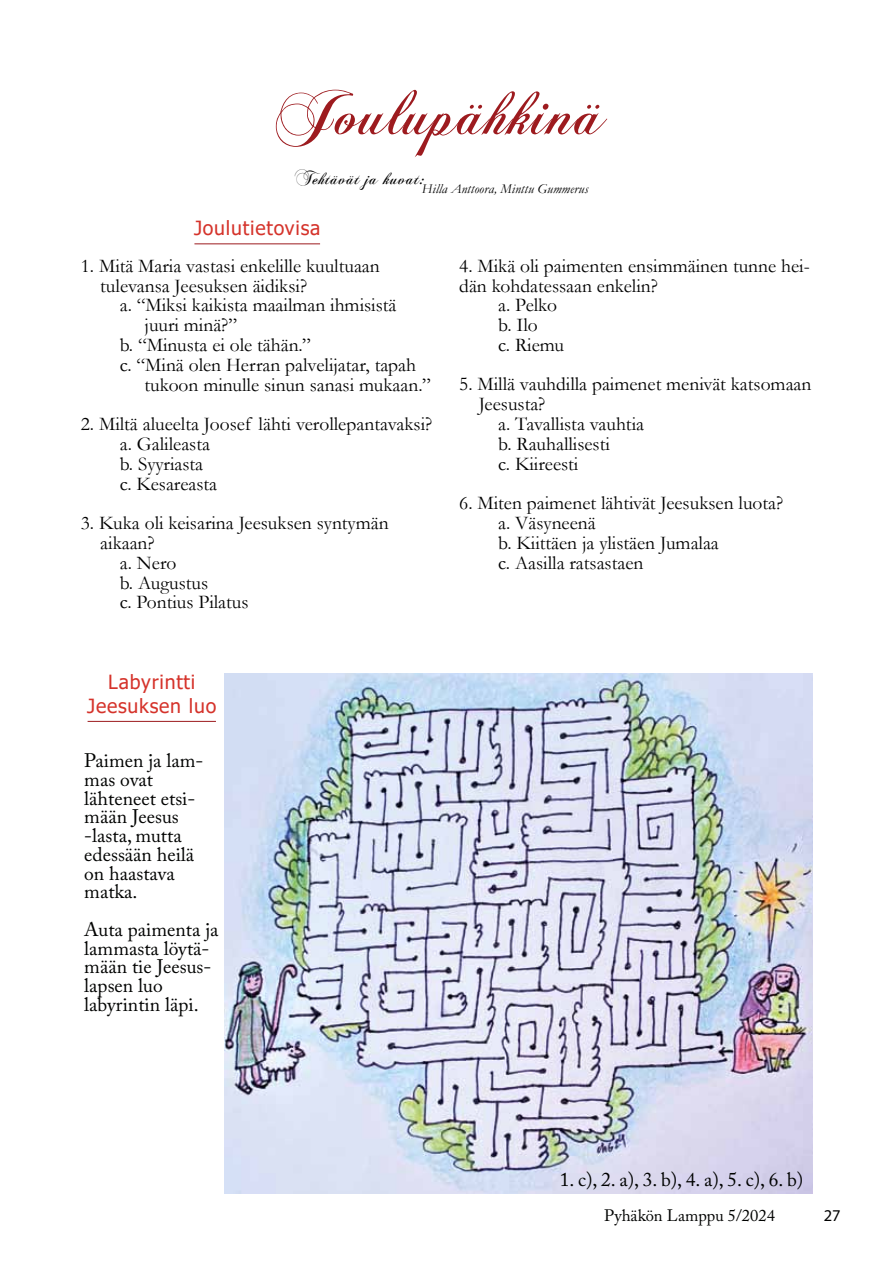
<style>
.page{position:relative;width:893px;height:1263px;background:#fff}
.page>*{position:absolute;margin:0;border:0;box-sizing:border-box;transform-origin:0 0}
.t1{font:66px "Chopin Script";letter-spacing:.01em;color:#9d1b1f}
.t2{font:19.5px/19.8px "Garamond";color:#000}
.t3{font:19.5px/18.8px "Adobe Caslon Pro";color:#000200}
.t4{font:19.5px/24px "Tahoma";letter-spacing:.04em;color:#d5332b;text-align:center}
.t5{font:18px "Chopin Script";letter-spacing:.04em;color:#000}
.t6{font:16.5px "Adobe Caslon Pro";color:#000200}
.t7{font:16.5px "Myriad Pro";color:#000}
.t8{font:italic 13.5px "Garamond";letter-spacing:.01em;color:#000}
</style>
<div class="page">
<hr style="left:194px;top:243px;width:126px;height:1px;background:#9d1b1f">
<img style="left:225px;top:674px;width:587px;height:520px">
<hr style="left:88px;top:721px;width:128px;height:1px;background:#9d1b1f">
<h1 class="t1" style="left:275px;top:72px;width:332px">Joulupähkinä</h1>
<p class="t5" style="left:295px;top:168px;width:131px">Tehtävät ja kuvat:</p>
<p class="t8" style="left:422px;top:179px;width:168px">Hilla Anttoora, Minttu Gummerus</p>
<p class="t4" style="left:194px;top:217px;width:128px">Joulutietovisa</p>
<p class="t2" style="left:100px;top:255px;width:281px;text-indent:-20px">1. Mitä Maria vastasi enkelille kuultuaan tulevansa Jeesuksen äidiksi?</p>
<p class="t2" style="left:120px;top:295px;width:278px">a. “Miksi kaikista maailman ihmisistä</p>
<p class="t2" style="left:145px;top:315px;width:94px">juuri minä?”</p>
<p class="t2" style="left:120px;top:334px;width:193px">b. “Minusta ei ole tähän.”</p>
<p class="t2" style="left:120px;top:354px;width:298px">c. “Minä olen Herran palvelijatar, tapah</p>
<p class="t2" style="left:145px;top:374px;width:288px">tukoon minulle sinun sanasi mukaan.”</p>
<p class="t2" style="left:120px;top:414px;width:314px;text-indent:-39px">2. Miltä alueelta Joosef lähti verollepantavaksi? a. Galileasta<br>b. Syyriasta<br>c. Kesareasta</p>
<p class="t2" style="left:81px;top:513px;width:309px">3. Kuka oli keisarina Jeesuksen syntymän</p>
<p class="t2" style="left:100px;top:532px;width:56px">aikaan?</p>
<p class="t2" style="left:120px;top:552px;width:58px">a. Nero</p>
<p class="t2" style="left:120px;top:572px;width:90px">b. Augustus</p>
<p class="t2" style="left:120px;top:592px;width:130px">c. Pontius Pilatus</p>
<p class="t4" style="left:87px;top:670px;width:131px">Labyrintti<br>Jeesuksen luo</p>
<p class="t3" style="left:84px;top:751px;width:121px">Paimen ja lam&shy;mas ovat lähteneet etsi&shy;mään Jeesus -lasta, mutta edessään heilä on haastava matka.</p>
<p class="t3" style="left:84px;top:920px;width:136px">Auta paimenta ja lammasta löytä&shy;mään tie Jeesus&shy;lapsen luo labyrintin läpi.</p>
<p class="t2" style="left:459px;top:255px;width:352px">4. Mikä oli paimenten ensimmäinen tunne hei-</p>
<p class="t2" style="left:459px;top:275px;width:200px">dän kohdatessaan enkelin?</p>
<p class="t2" style="left:498px;top:295px;width:60px">a. Pelko</p>
<p class="t2" style="left:498px;top:315px;width:41px">b. Ilo</p>
<p class="t2" style="left:498px;top:334px;width:67px">c. Riemu</p>
<p class="t2" style="left:459px;top:374px;width:354px">5. Millä vauhdilla paimenet menivät katsomaan</p>
<p class="t2" style="left:479px;top:394px;width:68px">Jeesusta?</p>
<p class="t2" style="left:498px;top:414px;width:147px">a. Tavallista vauhtia</p>
<p class="t2" style="left:498px;top:433px;width:113px">b. Rauhallisesti</p>
<p class="t2" style="left:498px;top:453px;width:82px">c. Kiireesti</p>
<p class="t2" style="left:498px;top:493px;width:286px;text-indent:-39px">6. Miten paimenet lähtivät Jeesuksen luota? a. Väsyneenä<br>b. Kiittäen ja ylistäen Jumalaa<br>c. Aasilla ratsastaen</p>
<p class="t3" style="left:560px;top:1170px;width:245px">1. c), 2. a), 3. b), 4. a), 5. c), 6. b)</p>
<p class="t6" style="left:604px;top:1206px;width:172px">Pyhäkön Lamppu 5/2024</p>
<p class="t7" style="left:824px;top:1206px;width:18px">27</p>
</div>
